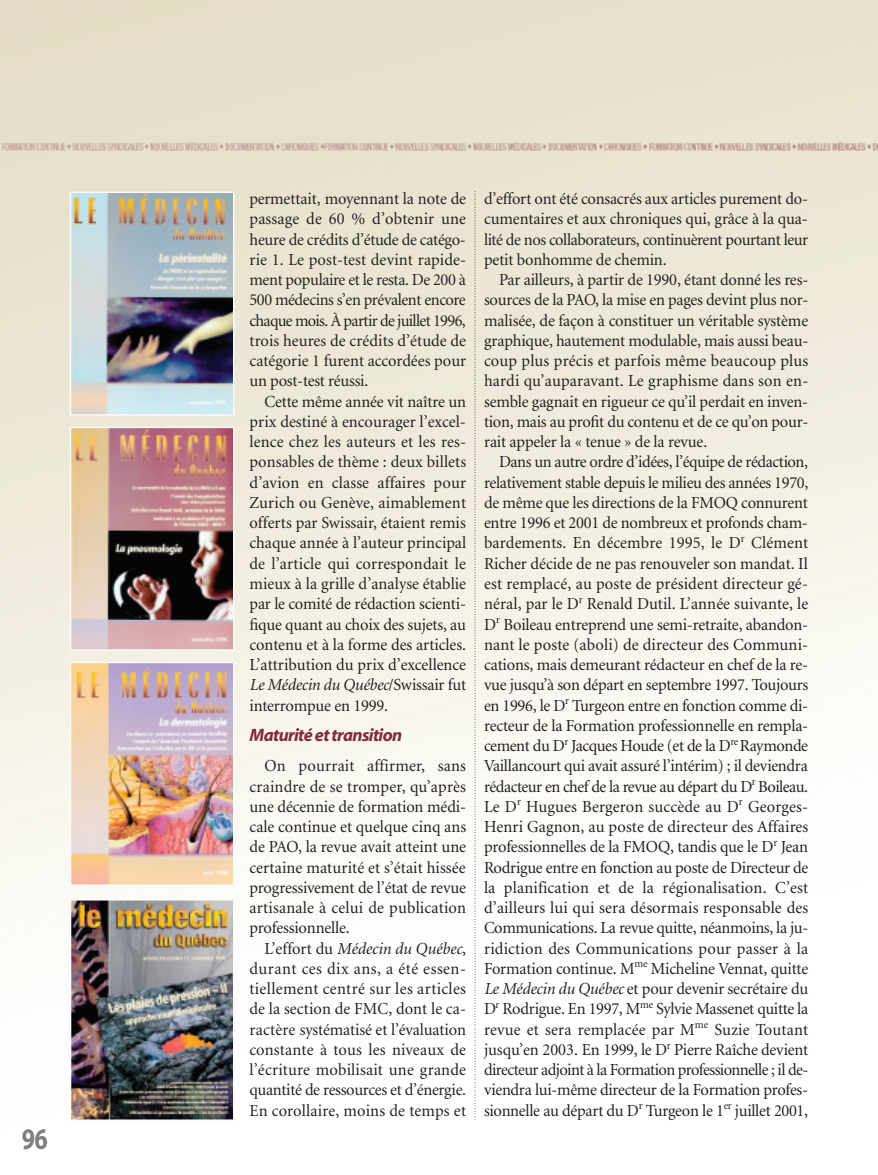
<style>
.page{position:relative;width:878px;height:1175px;background:#fff}
.page>*{position:absolute;margin:0;border:0;box-sizing:border-box;transform-origin:0 0}
.t1{font:700 30px "Myriad";color:#7d7f81;scale:.8 1}
.t2{font:italic 700 18px "Myriad";letter-spacing:-.035em;color:#82293f}
.t3{font:16.8px/20.2px "Minion";letter-spacing:-.01em;color:#231f20;text-align:justify}
.s1{font-style:italic}
</style>
<div class="page">
<img style="left:0;top:0;width:878px;height:1120px">
<svg style="left:474px;top:191px;width:1px;height:929px"></svg>
<img style="left:73px;top:194px;width:158px;height:219px">
<div style="left:70px;top:191px;width:164px;height:225px;border:2px solid #fbfaf8"></div>
<img style="left:73px;top:429px;width:158px;height:219px">
<div style="left:70px;top:426px;width:164px;height:225px;border:2px solid #fbfaf8"></div>
<img style="left:73px;top:664px;width:158px;height:218px">
<div style="left:70px;top:661px;width:164px;height:224px;border:2px solid #fbfaf8"></div>
<img style="left:73px;top:902px;width:158px;height:216px">
<div style="left:70px;top:899px;width:164px;height:222px;border:2px solid #fbfaf8"></div>
<h1 class="t1" style="left:22px;top:1127px;width:34px">96</h1>
<p class="t3" style="left:249px;top:190px;width:218px">permettait, moyennant la note de passage de 60 % d’obtenir une heure de crédits d’étude de catégo&shy;rie 1. Le post-test devint rapide&shy;ment populaire et le resta. De 200 à 500 médecins s’en prévalent encore chaque mois. À partir de juillet 1996, trois heures de crédits d’étude de catégorie 1 furent accordées pour un post-test réussi.</p>
<p class="t3" style="left:249px;top:392px;width:218px;text-indent:15px">Cette même année vit naître un prix destiné à encourager l’excel&shy;lence chez les auteurs et les res&shy;ponsables de thème : deux billets d’avion en classe affaires pour Zurich ou Genève, aimablement offerts par Swissair, étaient remis chaque année à l’auteur principal de l’article qui correspondait le mieux à la grille d’analyse établie par le comité de rédaction scienti&shy;fique quant au choix des sujets, au contenu et à la forme des articles.<br>L’attribution du prix d’excellence <span class="s1">Le Médecin du Québec</span>/Swissair fut interrompue en 1999.</p>
<p class="t2" style="left:249px;top:727px;width:154px">Maturité et transition</p>
<p class="t3" style="left:249px;top:757px;width:218px;text-indent:15px">On pourrait affirmer, sans craindre de se tromper, qu’après une décennie de formation médi&shy;cale continue et quelque cinq ans de PAO, la revue avait atteint une certaine maturité et s’était hissée progressivement de l’état de revue artisanale à celui de publication professionnelle.</p>
<p class="t3" style="left:249px;top:939px;width:218px;text-indent:15px">L’effort du <span class="s1">Médecin du Québec</span>, durant ces dix ans, a été essen&shy;tiellement centré sur les articles de la section de FMC, dont le ca&shy;ractère systématisé et l’évaluation constante à tous les niveaux de l’écriture mobilisait une grande quantité de ressources et d’énergie.<br>En corollaire, moins de temps et</p>
<p class="t3" style="left:484px;top:190px;width:325px">d’effort ont été consacrés aux articles purement do&shy;cumentaires et aux chroniques qui, grâce à la qua&shy;lité de nos collaborateurs, continuèrent pourtant leur petit bonhomme de chemin.</p>
<p class="t3" style="left:484px;top:271px;width:326px;text-indent:15px">Par ailleurs, à partir de 1990, étant donné les res&shy;sources de la PAO, la mise en pages devint plus nor&shy;malisée, de façon à constituer un véritable système graphique, hautement modulable, mais aussi beau&shy;coup plus précis et parfois même beaucoup plus hardi qu’auparavant. Le graphisme dans son en&shy;semble gagnait en rigueur ce qu’il perdait en inven&shy;tion, mais au profit du contenu et de ce qu’on pour&shy;rait appeler la « tenue » de la revue.</p>
<p class="t3" style="left:484px;top:453px;width:326px;text-indent:15px">Dans un autre ordre d’idées, l’équipe de rédaction, relativement stable depuis le milieu des années 1970, de même que les directions de la FMOQ connurent entre 1996 et 2001 de nombreux et profonds cham&shy;bardements. En décembre 1995, le D<sup>r</sup> Clément Richer décide de ne pas renouveler son mandat. Il est remplacé, au poste de président directeur gé&shy;néral, par le D<sup>r</sup> Renald Dutil. L’année suivante, le D<sup>r</sup> Boileau entreprend une semi-retraite, abandon&shy;nant le poste (aboli) de directeur des Communi&shy;cations, mais demeurant rédacteur en chef de la re&shy;vue jusqu’à son départ en septembre 1997. Toujours en 1996, le D<sup>r</sup> Turgeon entre en fonction comme di&shy;recteur de la Formation professionnelle en rempla&shy;cement du D<sup>r</sup> Jacques Houde (et de la D<sup>re</sup> Raymonde Vaillancourt qui avait assuré l’intérim) ; il deviendra rédacteur en chef de la revue au départ du D<sup>r</sup> Boileau.<br>Le D<sup>r</sup> Hugues Bergeron succède au D<sup>r</sup> Georges-Henri Gagnon, au poste de directeur des Affaires professionnelles de la FMOQ, tandis que le D<sup>r</sup> Jean Rodrigue entre en fonction au poste de Directeur de la planification et de la régionalisation. C’est d’ailleurs lui qui sera désormais responsable des Communications. La revue quitte, néanmoins, la ju&shy;ridiction des Communications pour passer à la Formation continue. M<sup>me</sup> Micheline Vennat, quitte <span class="s1">Le Médecin du Québec</span> et pour devenir secrétaire du D<sup>r</sup> Rodrigue. En 1997, M<sup>me</sup> Sylvie Massenet quitte la revue et sera remplacée par M<sup>me</sup> Suzie Toutant jusqu’en 2003. En 1999, le D<sup>r</sup> Pierre Raîche devient directeur adjoint à la Formation professionnelle ; il de&shy;viendra lui-même directeur de la Formation profes&shy;sionnelle au départ du D<sup>r</sup> Turgeon le 1<sup>er</sup> juillet 2001,</p>
</div>
